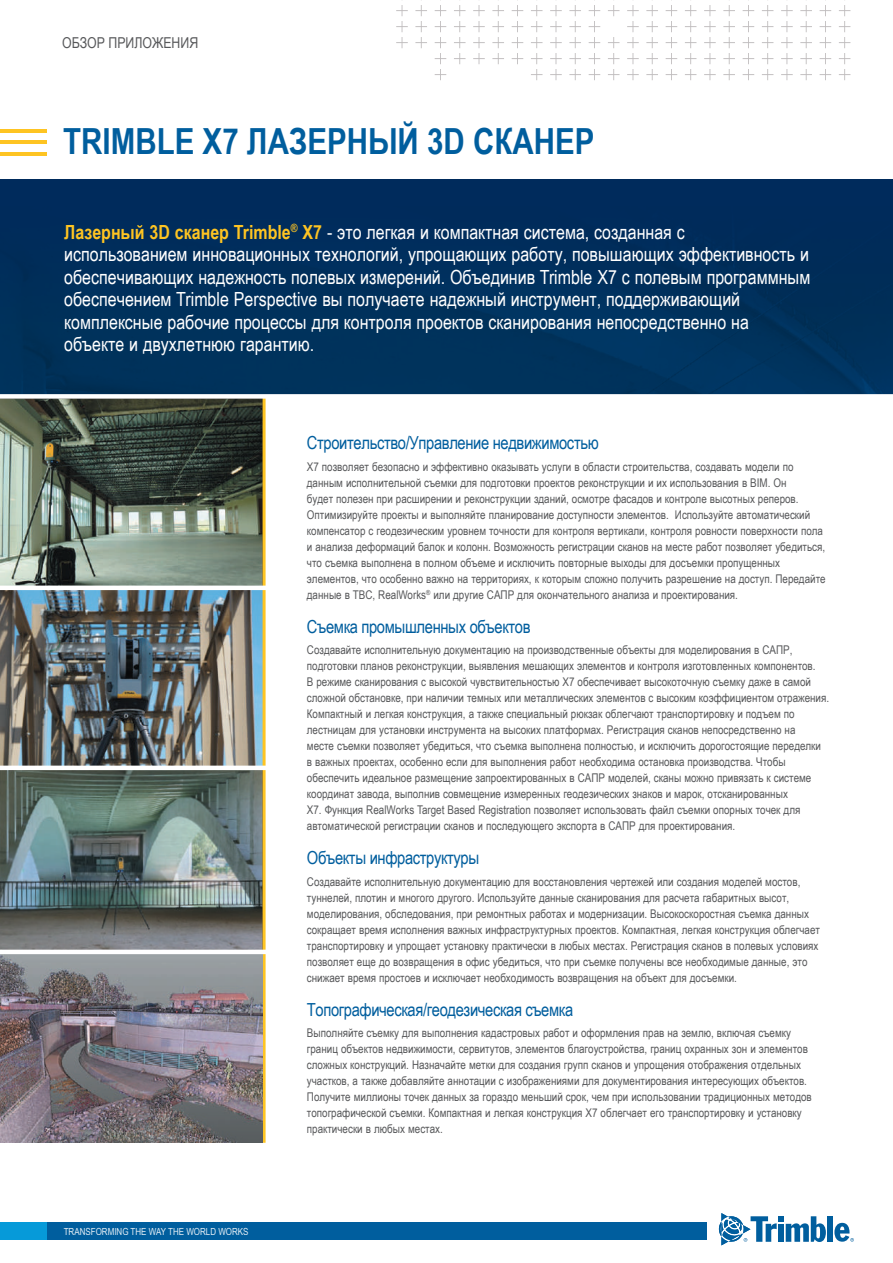
<style>
.page{position:relative;width:893px;height:1263px;background:#fff}
.page>*{position:absolute;margin:0;border:0;box-sizing:border-box;transform-origin:0 0}
.t1{font:700 36px "Arial Narrow";color:#005e9e}
.t2{font:19.5px/22.5px "Arial Narrow";color:#fff}
.t3{font:18px "Arial Narrow";letter-spacing:-.02em;color:#005e9e}
.t4{font:15px "Arial Narrow";color:#57585a}
.t5{font:12px/15.9px "Arial Narrow";color:#57585a}
.t6{font:9.75px "Arial Narrow";color:#fff}
.s1{font-weight:700;color:#fec422}
</style>
<div class="page">
<svg style="left:396px;top:0;width:454px;height:80px"></svg>
<div style="left:827px;top:1216px;width:6px;height:26px;background:#005e9e"></div>
<svg style="left:719px;top:1213px;width:107px;height:32px"></svg>
<svg style="left:834px;top:1223px;width:20px;height:19px"></svg>
<div style="left:0;top:1222px;width:704px;height:17px;background:#069ad9"></div>
<div style="left:47px;top:1222px;width:659px;height:17px;background:#005e9e"></div>
<div style="left:0;top:179px;width:893px;height:217px;background:#002b5c"></div>
<hr style="left:0;top:129px;width:46px;height:3px;background:#fec422">
<hr style="left:0;top:141px;width:46px;height:3px;background:#fec422">
<hr style="left:0;top:152px;width:46px;height:4px;background:#fec422">
<img style="left:0;top:770px;width:263px;height:180px">
<img style="left:0;top:590px;width:263px;height:176px">
<svg style="left:0;top:399px;width:263px;height:187px;background:#616e62"></svg>
<hr style="left:263px;top:396px;width:3px;height:747px;background:#fec422">
<hr style="left:0;top:586px;width:270px;height:4px;background:#fff">
<div style="left:0;top:394px;width:893px;height:5px;background:#fff"></div>
<img style="left:0;top:954px;width:263px;height:189px">
<hr style="left:0;top:950px;width:270px;height:4px;background:#fff">
<hr style="left:0;top:766px;width:270px;height:4px;background:#fff">
<p class="t4" style="left:62px;top:31px;width:137px">ОБЗОР ПРИЛОЖЕНИЯ</p>
<h1 class="t1" style="left:63px;top:114px;width:533px">TRIMBLE X7 ЛАЗЕРНЫЙ 3D СКАНЕР</h1>
<p class="t2" style="left:64px;top:220px;width:748px"><span class="s1">Лазерный 3D сканер Trimble</span><sup>®</sup> <span class="s1">X7</span> - это легкая и компактная система, созданная с использованием инновационных технологий, упрощающих работу, повышающих эффективность и обеспечивающих надежность полевых измерений. Объединив Trimble X7 с полевым программным обеспечением Trimble Perspective вы получаете надежный инструмент, поддерживающий комплексные рабочие процессы для контроля проектов сканирования непосредственно на объекте и двухлетнюю гарантию.</p>
<p class="t6" style="left:64px;top:1224px;width:186px">TRANSFORMING THE WAY THE WORLD WORKS</p>
<h3 class="t3" style="left:307px;top:430px;width:293px">Строительство/Управление недвижимостью</h3>
<p class="t5" style="left:307px;top:458px;width:520px">X7 позволяет безопасно и эффективно оказывать услуги в области строительства, создавать модели по данным исполнительной съемки для подготовки проектов реконструкции и их использования в BIM. Он<br>будет полезен при расширении и реконструкции зданий, осмотре фасадов и контроле высотных реперов.<br>Оптимизируйте проекты и выполняйте планирование доступности элементов. Используйте автоматический компенсатор с геодезическим уровнем точности для контроля вертикали, контроля ровности поверхности пола и анализа деформаций балок и колонн. Возможность регистрации сканов на месте работ позволяет убедиться, что съемка выполнена в полном объеме и исключить повторные выходы для досъемки пропущенных элементов, что особенно важно на территориях, к которым сложно получить разрешение на доступ. Передайте данные в TBC, RealWorks<sup>®</sup> или другие САПР для окончательного анализа и проектирования.</p>
<h3 class="t3" style="left:307px;top:613px;width:225px">Съемка промышленных объектов</h3>
<p class="t5" style="left:307px;top:642px;width:524px">Создавайте исполнительную документацию на производственные объекты для моделирования в САПР, подготовки планов реконструкции, выявления мешающих элементов и контроля изготовленных компонентов.<br>В режиме сканирования с высокой чувствительностью X7 обеспечивает высокоточную съемку даже в самой сложной обстановке, при наличии темных или металлических элементов с высоким коэффициентом отражения.<br>Компактный и легкая конструкция, а также специальный рюкзак облегчают транспортировку и подъем по лестницам для установки инструмента на высоких платформах. Регистрация сканов непосредственно на<br>месте съемки позволяет убедиться, что съемка выполнена полностью, и исключить дорогостоящие переделки в важных проектах, особенно если для выполнения работ необходима остановка производства. Чтобы обеспечить идеальное размещение запроектированных в САПР моделей, сканы можно привязать к системе координат завода, выполнив совмещение измеренных геодезических знаков и марок, отсканированных<br>X7. Функция RealWorks Target Based Registration позволяет использовать файл съемки опорных точек для автоматической регистрации сканов и последующего экспорта в САПР для проектирования.</p>
<h3 class="t3" style="left:307px;top:845px;width:174px">Объекты инфраструктуры</h3>
<p class="t5" style="left:307px;top:873px;width:515px">Создавайте исполнительную документацию для восстановления чертежей или создания моделей мостов, туннелей, плотин и многого другого. Используйте данные сканирования для расчета габаритных высот, моделирования, обследования, при ремонтных работах и модернизации. Высокоскоростная съемка данных сокращает время исполнения важных инфраструктурных проектов. Компактная, легкая конструкция облегчает транспортировку и упрощает установку практически в любых местах. Регистрация сканов в полевых условиях позволяет еще до возвращения в офис убедиться, что при съемке получены все необходимые данные, это снижает время простоев и исключает необходимость возвращения на объект для досъемки.</p>
<h3 class="t3" style="left:307px;top:996px;width:268px">Топографическая/геодезическая съемка</h3>
<p class="t5" style="left:307px;top:1025px;width:506px">Выполняйте съемку для выполнения кадастровых работ и оформления прав на землю, включая съемку границ объектов недвижимости, сервитутов, элементов благоустройства, границ охранных зон и элементов сложных конструкций. Назначайте метки для создания групп сканов и упрощения отображения отдельных участков, а также добавляйте аннотации с изображениями для документирования интересующих объектов.<br>Получите миллионы точек данных за гораздо меньший срок, чем при использовании традиционных методов топографической съемки. Компактная и легкая конструкция X7 облегчает его транспортировку и установку практически в любых местах.</p>
</div>
